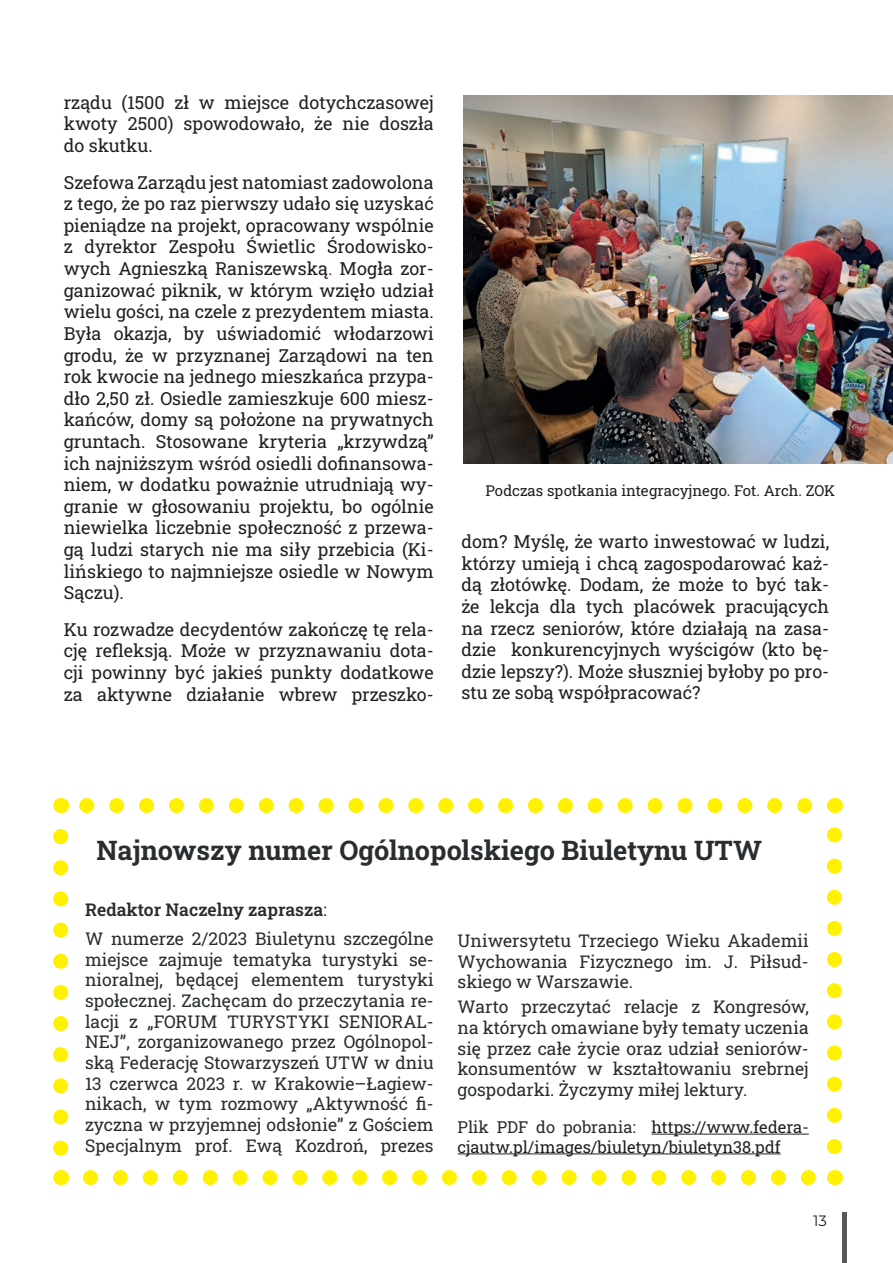
<style>
.page{position:relative;width:893px;height:1263px;background:#fff}
.page>*{position:absolute;margin:0;border:0;box-sizing:border-box;transform-origin:0 0}
.t1{font:700 27px "Roboto Slab";color:#292d2f}
.t2{font:18px/21.6px "Roboto Slab";color:#231f20;text-align:justify}
.t3{font:17.55px/20.7px "Roboto Slab";color:#292d2f;text-align:justify}
.t4{font:16.5px/19.8px "Roboto Slab";color:#231f20}
.t5{font:15px "Roboto Slab";color:#231f20}
.t6{font:15px "Montserrat";color:#231f20}
.s1{color:#ee2d2d}
.s2{font-weight:600}
.s3{color:#292d2f}
</style>
<div class="page">
<hr style="left:842px;top:1212px;width:4px;height:51px;background:#57585a">
<img style="left:463px;top:96px;width:430px;height:367px">
<svg style="left:53px;top:836px;width:15px;height:320px"></svg>
<svg style="left:90px;top:1170px;width:726px;height:15px"></svg>
<svg style="left:827px;top:827px;width:15px;height:319px"></svg>
<svg style="left:79px;top:798px;width:726px;height:15px"></svg>
<svg style="left:61px;top:1170px;width:1px;height:15px"></svg>
<svg style="left:834px;top:1170px;width:1px;height:15px"></svg>
<svg style="left:834px;top:798px;width:1px;height:15px"></svg>
<svg style="left:61px;top:798px;width:1px;height:15px"></svg>
<hr style="left:652px;top:1134px;width:157px;height:1px;background:#231f20">
<hr style="left:458px;top:1153px;width:323px;height:1px;background:#231f20">
<p class="t2" style="left:64px;top:91px;width:371px">rządu (1500 zł w miejsce dotychczasowej kwoty 2500) spowodowało, że nie doszła do skutku.</p>
<p class="t2" style="left:64px;top:171px;width:371px">Szefowa Zarządu jest natomiast zadowolona z tego, że po raz pierwszy udało się uzyskać pieniądze na projekt, opracowany wspólnie z dyrektor Zespołu Świetlic Środowisko&shy;wych Agnieszką Raniszewską<span class="s1">.</span> Mogła zor&shy;ganizować piknik, w którym wzięło udział wielu gości, na czele z prezydentem miasta.<br>Była okazja, by uświadomić włodarzowi grodu, że w przyznanej Zarządowi na ten rok kwocie na jednego mieszkańca przypa&shy;dło 2,50 zł. Osiedle zamieszkuje 600 miesz&shy;kańców, domy są położone na prywatnych gruntach. Stosowane kryteria „krzywdzą” ich najniższym wśród osiedli dofinansowa&shy;niem, w dodatku poważnie utrudniają wy&shy;granie w głosowaniu projektu, bo ogólnie niewielka liczebnie społeczność z przewa&shy;gą ludzi starych nie ma siły przebicia (Ki&shy;lińskiego to najmniejsze osiedle w Nowym Sączu).</p>
<p class="t2" style="left:64px;top:618px;width:371px">Ku rozwadze decydentów zakończę tę rela&shy;cję refleksją. Może w przyznawaniu dota&shy;cji powinny być jakieś punkty dodatkowe za aktywne działanie wbrew przeszko-</p>
<p class="t5" style="left:485px;top:480px;width:351px">Podczas spotkania integracyjnego. Fot. Arch. ZOK</p>
<p class="t2" style="left:461px;top:530px;width:369px">dom? Myślę, że warto inwestować w ludzi, którzy umieją i chcą zagospodarować każ&shy;dą złotówkę. Dodam, że może to być tak&shy;że lekcja dla tych placówek pracujących na rzecz seniorów, które działają na zasa&shy;dzie konkurencyjnych wyścigów (kto bę&shy;dzie lepszy?). Może słuszniej byłoby po pro&shy;stu ze sobą współpracować?</p>
<h1 class="t1" style="left:96px;top:831px;width:667px">Najnowszy numer Ogólnopolskiego Biuletynu UTW</h1>
<p class="t3" style="left:85px;top:894px;width:350px;line-height:29.2px"><span class="s2">Redaktor Naczelny zaprasza</span>:<br>W numerze 2/2023 Biuletynu szczególne</p>
<p class="t3" style="left:85px;top:948px;width:350px">miejsce zajmuje tematyka turystyki se&shy;nioralnej, będącej elementem turystyki społecznej. Zachęcam do przeczytania re&shy;lacji z „FORUM TURYSTYKI SENIORAL-NEJ”, zorganizowanego przez Ogólnopol&shy;ską Federację Stowarzyszeń UTW w dniu 13 czerwca 2023 r. w Krakowie–Łagiew&shy;nikach, w tym rozmowy „Aktywność fi&shy;zyczna w przyjemnej odsłonie” z Gościem Specjalnym prof. Ewą Kozdroń, prezes</p>
<p class="t3" style="left:458px;top:930px;width:353px">Uniwersytetu Trzeciego Wieku Akademii Wychowania Fizycznego im. J. Piłsud&shy;skiego w Warszawie.</p>
<p class="t3" style="left:458px;top:996px;width:353px">Warto przeczytać relacje z Kongresów, na których omawiane były tematy uczenia się przez całe życie oraz udział seniorów&shy;konsumentów w kształtowaniu srebrnej gospodarki. Życzymy miłej lektury.</p>
<p class="t4" style="left:458px;top:1116px;width:353px"><span class="s3">Plik PDF do pobrania:</span> https://www.federa&shy;cjautw.pl/images/biuletyn/biuletyn38.pdf</p>
<p class="t6" style="left:813px;top:1211px;width:15px">13</p>
</div>
